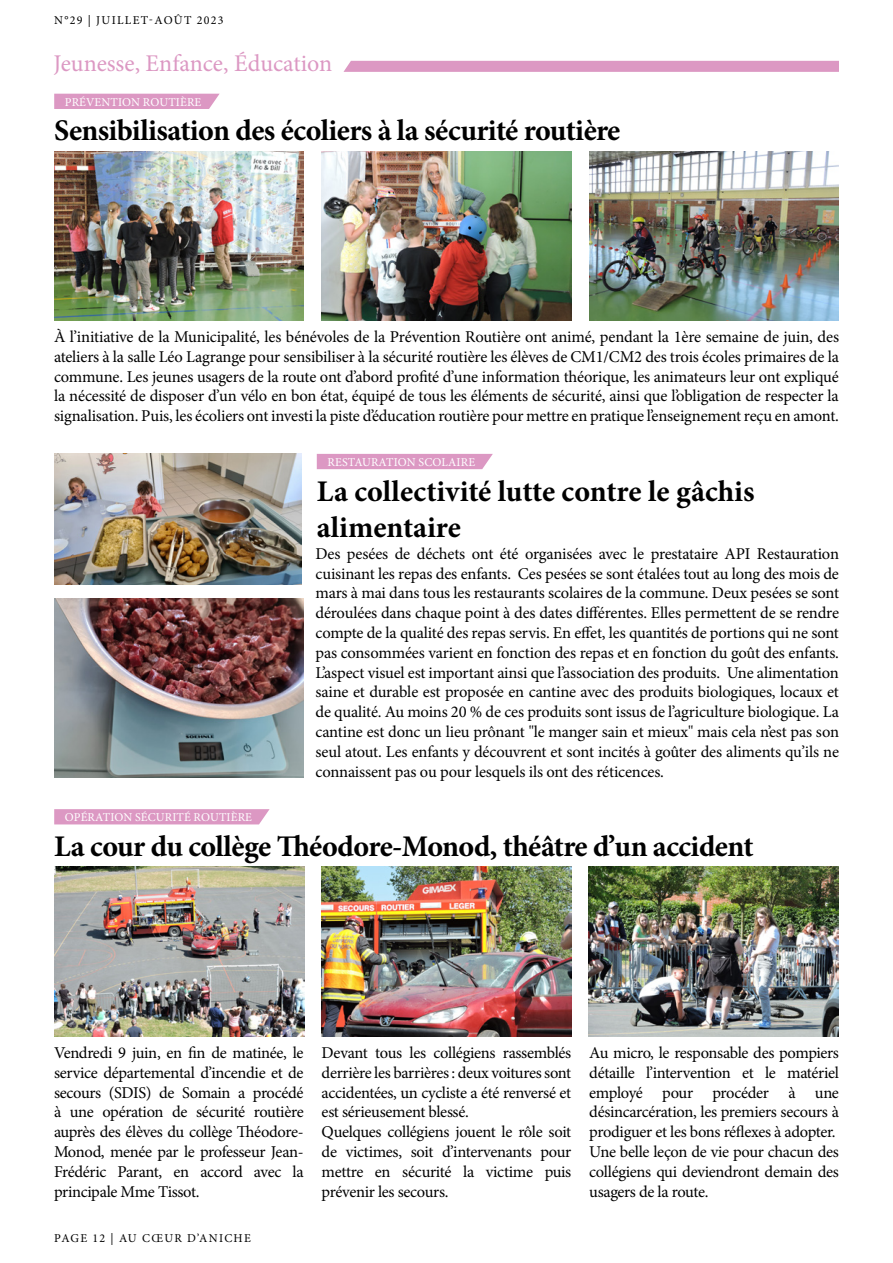
<style>
.page{position:relative;width:893px;height:1263px;background:#fff}
.page>*{position:absolute;margin:0;border:0;box-sizing:border-box;transform-origin:0 0}
.t1{font:700 30px/36px "Minion Pro";letter-spacing:-.015em;color:#000}
.t2{font:24px "Minion Pro";color:#dc98c3}
.t3{font:16.5px/19.8px "Minion Pro";letter-spacing:-.02em;color:#000;text-align:justify}
.t4{font:12px "Minion Pro";letter-spacing:.01em;color:#fff}
.t5{font:12px "Minion Pro";letter-spacing:.11em;color:#000}
</style>
<div class="page">
<svg style="left:343px;top:61px;width:496px;height:11px;background:#dc9ac4"></svg>
<div style="left:54px;top:94px;width:166px;height:15px;background:#dc98c3"></div>
<img style="left:54px;top:151px;width:250px;height:169px">
<img style="left:322px;top:151px;width:249px;height:169px">
<img style="left:589px;top:151px;width:250px;height:169px">
<div style="left:317px;top:454px;width:176px;height:15px;background:#dc98c3"></div>
<img style="left:54px;top:453px;width:248px;height:132px">
<img style="left:54px;top:598px;width:249px;height:179px">
<svg style="left:54px;top:809px;width:216px;height:15px;background:#dd9bc5"></svg>
<img style="left:54px;top:866px;width:250px;height:170px">
<img style="left:321px;top:866px;width:251px;height:170px">
<img style="left:588px;top:866px;width:251px;height:170px">
<p class="t5" style="left:54px;top:12px;width:171px">N°29 | JUILLET-AOÛT 2023</p>
<h2 class="t2" style="left:53px;top:48px;width:280px">Jeunesse, Enfance, Éducation</h2>
<p class="t4" style="left:65px;top:94px;width:138px">PRÉVENTION ROUTIÈRE</p>
<h1 class="t1" style="left:54px;top:112px;width:568px">Sensibilisation des écoliers à la sécurité routière</h1>
<p class="t3" style="left:54px;top:327px;width:786px">À l’initiative de la Municipalité, les bénévoles de la Prévention Routière ont animé, pendant la 1ère semaine de juin, des ateliers à la salle Léo Lagrange pour sensibiliser à la sécurité routière les élèves de CM1/CM2 des trois écoles primaires de la commune. Les jeunes usagers de la route ont d’abord profité d’une information théorique, les animateurs leur ont expliqué la nécessité de disposer d’un vélo en bon état, équipé de tous les éléments de sécurité, ainsi que l’obligation de respecter la signalisation. Puis, les écoliers ont investi la piste d’éducation routière pour mettre en pratique l’enseignement reçu en amont.</p>
<p class="t4" style="left:327px;top:454px;width:149px">RESTAURATION SCOLAIRE</p>
<p class="t4" style="left:65px;top:809px;width:189px">OPÉRATION SÉCURITÉ ROUTIÈRE</p>
<h1 class="t1" style="left:317px;top:473px;width:439px">La collectivité lutte contre le gâchis alimentaire</h1>
<p class="t3" style="left:315px;top:544px;width:525px">Des pesées de déchets ont été organisées avec le prestataire API Restauration cuisinant les repas des enfants. Ces pesées se sont étalées tout au long des mois de mars à mai dans tous les restaurants scolaires de la commune. Deux pesées se sont déroulées dans chaque point à des dates différentes. Elles permettent de se rendre compte de la qualité des repas servis. En effet, les quantités de portions qui ne sont pas consommées varient en fonction des repas et en fonction du goût des enfants.<br>L’aspect visuel est important ainsi que l’association des produits. Une alimentation saine et durable est proposée en cantine avec des produits biologiques, locaux et de qualité. Au moins 20 % de ces produits sont issus de l’agriculture biologique. La cantine est donc un lieu prônant "le manger sain et mieux" mais cela n’est pas son seul atout. Les enfants y découvrent et sont incités à goûter des aliments qu’ils ne connaissent pas ou pour lesquels ils ont des réticences.</p>
<h1 class="t1" style="left:54px;top:828px;width:701px">La cour du collège Théodore-Monod, théâtre d’un accident</h1>
<p class="t3" style="left:54px;top:1043px;width:251px">Vendredi 9 juin, en fin de matinée, le service départemental d’incendie et de secours (SDIS) de Somain a procédé à une opération de sécurité routière auprès des élèves du collège Théodore-Monod, menée par le professeur Jean-Frédéric Parant, en accord avec la principale Mme Tissot.</p>
<p class="t3" style="left:322px;top:1043px;width:251px;text-align:left">Devant tous les collégiens rassemblés derrière les barrières : deux voitures sont accidentées, un cycliste a été renversé et est sérieusement blessé.<br>Quelques collégiens jouent le rôle soit de victimes, soit d’intervenants pour mettre en sécurité la victime puis prévenir les secours.</p>
<p class="t3" style="left:589px;top:1043px;width:251px;text-align:left">Au micro, le responsable des pompiers détaille l’intervention et le matériel employé pour procéder à une désincarcération, les premiers secours à prodiguer et les bons réflexes à adopter.<br>Une belle leçon de vie pour chacun des collégiens qui deviendront demain des usagers de la route.</p>
<p class="t5" style="left:54px;top:1230px;width:198px">PAGE 12 | AU CŒUR D’ANICHE</p>
</div>
